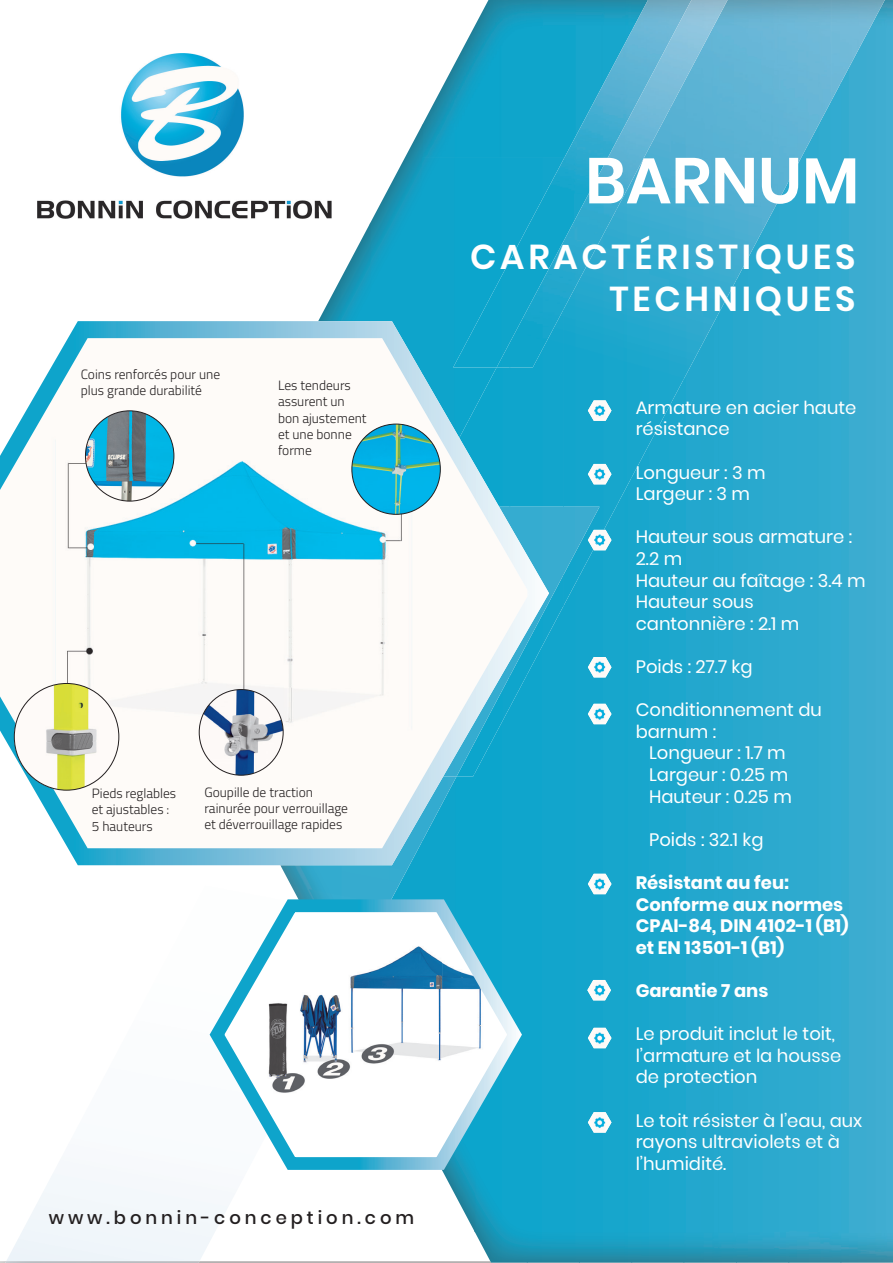
<style>
.page{position:relative;width:893px;height:1263px;background:#fff}
.page>*{position:absolute;margin:0;border:0;box-sizing:border-box;transform-origin:0 0}
.t1{font:600 64.5px "Poppins";color:#fff}
.t2{font:600 34.5px/41.4px "Poppins";letter-spacing:.11em;color:#fff;text-align:right}
.t3{font:18px/21.6px "Poppins";color:#fff}
.t4{font:700 18px/21.6px "Poppins";color:#fff}
.t5{font:500 18px "Poppins";letter-spacing:.22em;color:#231f20}
.t6{font:300 13.5px/16.2px "Titillium Web";color:#231f20}
</style>
<div class="page">
<img style="left:0;top:1261px;width:893px;height:2px">
<img style="left:422px;top:67px;width:31px;height:90px">
<img style="left:841px;top:0;width:52px;height:1262px">
<div style="left:789px;top:101px;width:52px;height:1161px;background:#30aacf"></div>
<img style="left:370px;top:124px;width:53px;height:197px">
<div style="left:422px;top:157px;width:31px;height:105px;background:#0ea4cb"></div>
<div style="left:737px;top:207px;width:52px;height:1055px;background:#29a9ce"></div>
<img style="left:318px;top:222px;width:53px;height:99px">
<div style="left:422px;top:262px;width:31px;height:59px;background:#0ea4cb"></div>
<div style="left:684px;top:311px;width:53px;height:951px;background:#23a7ce"></div>
<div style="left:632px;top:404px;width:52px;height:858px;background:#1ba7cd"></div>
<div style="left:580px;top:506px;width:52px;height:756px;background:#17a6cc"></div>
<div style="left:528px;top:776px;width:52px;height:486px;background:#12a5cc"></div>
<img style="left:474px;top:865px;width:54px;height:397px">
<img style="left:456px;top:865px;width:19px;height:23px">
<img style="left:445px;top:1176px;width:30px;height:56px">
<img style="left:453px;top:0;width:44px;height:321px">
<img style="left:728px;top:0;width:104px;height:207px">
<img style="left:831px;top:0;width:54px;height:101px">
<div style="left:617px;top:367px;width:54px;height:139px;background:#18a6cd"></div>
<div style="left:564px;top:367px;width:53px;height:240px;background:#14a5cc"></div>
<img style="left:728px;top:207px;width:47px;height:104px">
<div style="left:549px;top:367px;width:15px;height:140px;background:#12a5cc"></div>
<div style="left:670px;top:367px;width:50px;height:37px;background:#23a7cd"></div>
<img style="left:497px;top:0;width:231px;height:367px">
<img style="left:5px;top:1261px;width:195px;height:2px">
<img style="left:280px;top:865px;width:176px;height:23px">
<img style="left:549px;top:507px;width:51px;height:269px">
<img style="left:38px;top:53px;width:293px;height:178px">
<svg style="left:0;top:321px;width:549px;height:544px"></svg>
<img style="left:588px;top:400px;width:23px;height:21px">
<img style="left:604px;top:530px;width:7px;height:20px">
<img style="left:588px;top:530px;width:16px;height:20px">
<img style="left:588px;top:464px;width:23px;height:20px">
<img style="left:588px;top:657px;width:23px;height:20px">
<img style="left:588px;top:704px;width:23px;height:20px">
<img style="left:588px;top:874px;width:23px;height:20px">
<img style="left:587px;top:980px;width:24px;height:20px">
<img style="left:588px;top:1028px;width:23px;height:20px">
<img style="left:588px;top:1112px;width:23px;height:20px">
<svg style="left:202px;top:888px;width:327px;height:288px"></svg>
<img style="left:85px;top:411px;width:89px;height:90px">
<svg style="left:14px;top:683px;width:105px;height:107px"></svg>
<img style="left:20px;top:684px;width:41px;height:29px">
<img style="left:199px;top:689px;width:84px;height:86px">
<img style="left:352px;top:424px;width:88px;height:90px">
<p class="t6" style="left:81px;top:366px;width:141px">Coins renforcés pour une plus grande durabilité</p>
<p class="t6" style="left:278px;top:377px;width:90px">Les tendeurs assurent un bon ajustement et une bonne forme</p>
<p class="t6" style="left:92px;top:785px;width:86px">Pieds reglables et ajustables :<br>5 hauteurs</p>
<p class="t6" style="left:204px;top:783px;width:145px">Goupille de traction rainurée pour verrouillage et déverrouillage rapides</p>
<p class="t5" style="left:49px;top:1208px;width:367px">www.bonnin-conception.com</p>
<h1 class="t1" style="left:585px;top:143px;width:276px">BARNUM</h1>
<h2 class="t2" style="left:470px;top:236px;width:387px">CARACTÉRISTIQUES<br>TECHNIQUES</h2>
<p class="t3" style="left:636px;top:397px;width:222px">Armature en acier haute résistance</p>
<p class="t3" style="left:636px;top:462px;width:131px">Longueur : 3 m<br>Largeur : 3 m</p>
<p class="t3" style="left:636px;top:526px;width:231px">Hauteur sous armature :<br>2.2 m<br>Hauteur au faîtage : 3.4 m<br>Hauteur sous cantonnière : 2.1 m</p>
<p class="t3" style="left:636px;top:656px;width:118px">Poids : 27.7 kg</p>
<p class="t3" style="left:636px;top:699px;width:188px">Conditionnement du</p>
<p class="t3" style="left:636px;top:721px;width:82px">barnum :</p>
<p class="t3" style="left:649px;top:742px;width:138px">Longueur : 1.7 m</p>
<p class="t3" style="left:649px;top:764px;width:141px">Largeur : 0.25 m</p>
<p class="t3" style="left:649px;top:786px;width:144px">Hauteur : 0.25 m</p>
<p class="t3" style="left:649px;top:829px;width:116px">Poids : 32.1 kg</p>
<p class="t4" style="left:636px;top:872px;width:214px">Résistant au feu:<br>Conforme aux normes<br>CPAI-84, DIN 4102-1 (B1) et EN 13501-1 (B1)</p>
<p class="t4" style="left:636px;top:980px;width:134px">Garantie 7 ans</p>
<p class="t3" style="left:636px;top:1023px;width:207px">Le produit inclut le toit, l’armature et la housse de protection</p>
<p class="t3" style="left:636px;top:1110px;width:228px">Le toit résister à l’eau, aux rayons ultraviolets et à l’humidité.</p>
</div>
